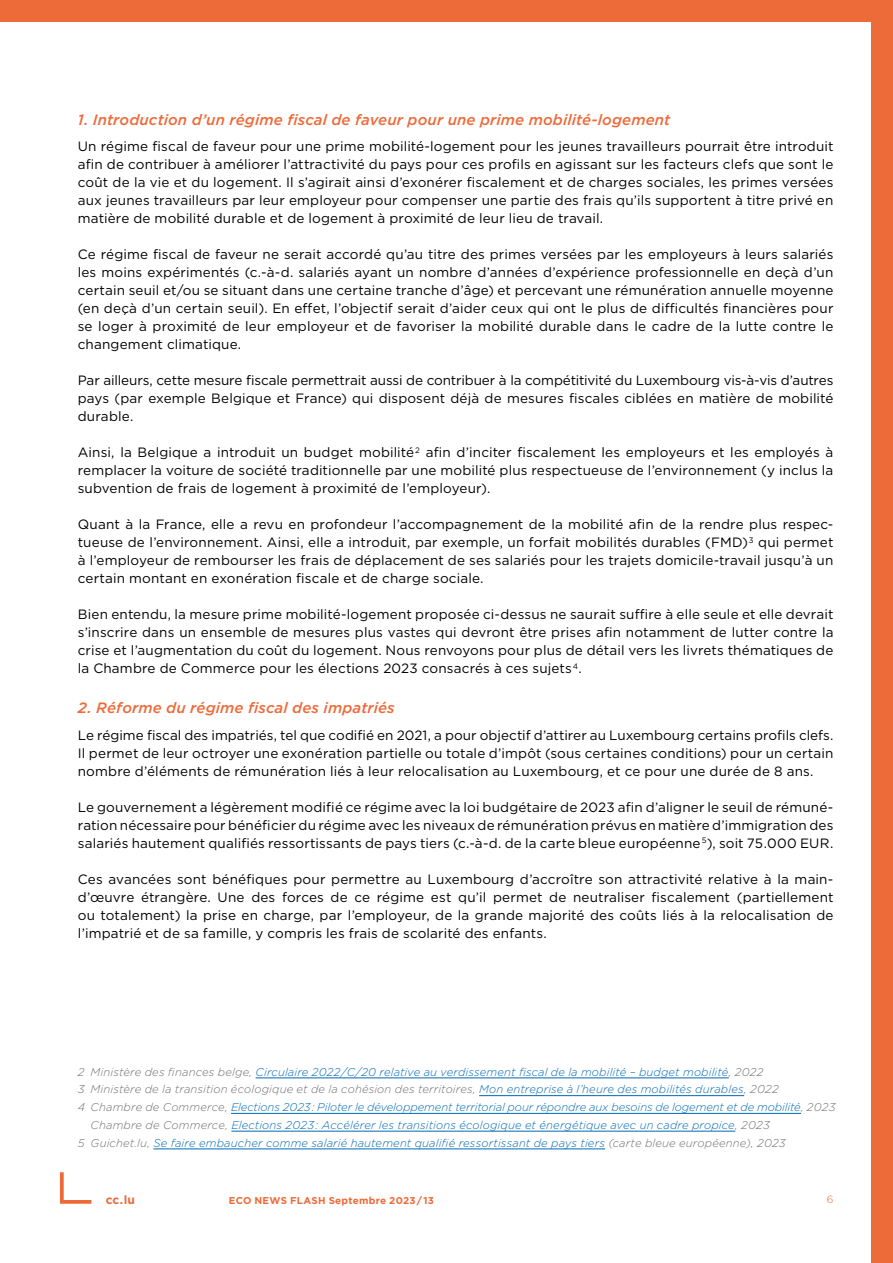
<style>
.page{position:relative;width:893px;height:1263px;background:#fff}
.page>*{position:absolute;margin:0;border:0;box-sizing:border-box;transform-origin:0 0}
.t1{font:italic 500 15px "Gotham";letter-spacing:.01em;color:#ed6a39}
.t2{font:13.5px/18px "Gotham";letter-spacing:.01em;color:#000;text-align:justify}
.t3{font:700 12px "Gotham";color:#ed6a39}
.t4{font:italic 300 11.25px "Gotham";letter-spacing:.01em;color:#0069b4}
.t5{font:italic 300 11.25px "Gotham";letter-spacing:.015em;color:#706f6f}
.t6{font:300 10.5px "Gotham";color:#ed6a39}
.t7{font:700 9.9px "Gotham";letter-spacing:.025em;color:#ed6a39}
.s1{color:#706f6f}
.s2{color:#0069b4}
</style>
<div class="page">
<div style="left:0;top:0;width:893px;height:21px;background:#ed6a39"></div>
<div style="left:872px;top:0;width:21px;height:1263px;background:#ed6a39"></div>
<svg style="left:60px;top:1172px;width:32px;height:32px"></svg>
<hr style="left:256px;top:1077px;width:473px;height:1px;background:#0069b4">
<hr style="left:479px;top:1095px;width:265px;height:1px;background:#0069b4">
<hr style="left:231px;top:1113px;width:570px;height:1px;background:#0069b4">
<hr style="left:231px;top:1131px;width:504px;height:1px;background:#0069b4">
<hr style="left:153px;top:1148px;width:452px;height:1px;background:#0069b4">
<p class="t1" style="left:78px;top:111px;width:594px">1. Introduction d’un régime fiscal de faveur pour une prime mobilité-logement</p>
<p class="t2" style="left:78px;top:137px;width:757px">Un régime fiscal de faveur pour une prime mobilité-logement pour les jeunes travailleurs pourrait être introduit afin de contribuer à améliorer l’attractivité du pays pour ces profils en agissant sur les facteurs clefs que sont le coût de la vie et du logement. Il s’agirait ainsi d’exonérer fiscalement et de charges sociales, les primes versées aux jeunes travailleurs par leur employeur pour compenser une partie des frais qu’ils supportent à titre privé en matière de mobilité durable et de logement à proximité de leur lieu de travail.</p>
<p class="t2" style="left:78px;top:245px;width:757px">Ce régime fiscal de faveur ne serait accordé qu’au titre des primes versées par les employeurs à leurs salariés les moins expérimentés (c.-à-d. salariés ayant un nombre d’années d’expérience professionnelle en deçà d’un certain seuil et/ou se situant dans une certaine tranche d’âge) et percevant une rémunération annuelle moyenne (en deçà d’un certain seuil). En effet, l’objectif serait d’aider ceux qui ont le plus de difficultés financières pour se loger à proximité de leur employeur et de favoriser la mobilité durable dans le cadre de la lutte contre le changement climatique.</p>
<p class="t2" style="left:78px;top:371px;width:757px">Par ailleurs, cette mesure fiscale permettrait aussi de contribuer à la compétitivité du Luxembourg vis-à-vis d’autres pays (par exemple Belgique et France) qui disposent déjà de mesures fiscales ciblées en matière de mobilité durable.</p>
<p class="t2" style="left:78px;top:443px;width:757px">Ainsi, la Belgique a introduit un budget mobilité <sup>2</sup> afin d’inciter fiscalement les employeurs et les employés à remplacer la voiture de société traditionnelle par une mobilité plus respectueuse de l’environnement (y inclus la subvention de frais de logement à proximité de l’employeur).</p>
<p class="t2" style="left:78px;top:515px;width:757px">Quant à la France, elle a revu en profondeur l’accompagnement de la mobilité afin de la rendre plus respec&shy;tueuse de l’environnement. Ainsi, elle a introduit, par exemple, un forfait mobilités durables (FMD) <sup>3</sup> qui permet à l’employeur de rembourser les frais de déplacement de ses salariés pour les trajets domicile-travail jusqu’à un certain montant en exonération fiscale et de charge sociale.</p>
<p class="t2" style="left:78px;top:605px;width:757px">Bien entendu, la mesure prime mobilité-logement proposée ci-dessus ne saurait suffire à elle seule et elle devrait s’inscrire dans un ensemble de mesures plus vastes qui devront être prises afin notamment de lutter contre la crise et l’augmentation du coût du logement. Nous renvoyons pour plus de détail vers les livrets thématiques de la Chambre de Commerce pour les élections 2023 consacrés à ces sujets <sup>4</sup>.</p>
<p class="t1" style="left:78px;top:699px;width:318px">2. Réforme du régime fiscal des impatriés</p>
<p class="t2" style="left:78px;top:726px;width:757px">Le régime fiscal des impatriés, tel que codifié en 2021, a pour objectif d’attirer au Luxembourg certains profils clefs.<br>Il permet de leur octroyer une exonération partielle ou totale d’impôt (sous certaines conditions) pour un certain nombre d’éléments de rémunération liés à leur relocalisation au Luxembourg, et ce pour une durée de 8 ans.</p>
<p class="t2" style="left:78px;top:798px;width:757px;text-align:left">Le gouvernement a légèrement modifié ce régime avec la loi budgétaire de 2023 afin d’aligner le seuil de rémuné&shy;ration nécessaire pour bénéficier du régime avec les niveaux de rémunération prévus en matière d’immigration des salariés hautement qualifiés ressortissants de pays tiers (c.-à-d. de la carte bleue européenne <sup>5</sup>), soit 75.000 EUR.</p>
<p class="t2" style="left:78px;top:870px;width:757px">Ces avancées sont bénéfiques pour permettre au Luxembourg d’accroître son attractivité relative à la main&shy;d’œuvre étrangère. Une des forces de ce régime est qu’il permet de neutraliser fiscalement (partiellement ou totalement) la prise en charge, par l’employeur, de la grande majorité des coûts liés à la relocalisation de l’impatrié et de sa famille, y compris les frais de scolarité des enfants.</p>
<p class="t4" style="left:78px;top:1065px;width:687px"><span class="s1">2 Ministère des finances belge,</span> Circulaire 2022/C/20 relative au verdissement fiscal de la mobilité – budget mobilité<span class="s1">, 2022</span></p>
<p class="t5" style="left:78px;top:1083px;width:703px">3 Ministère de la transition écologique et de la cohésion des territoires, <span class="s2">Mon entreprise à l’heure des mobilités durables</span>, 2022</p>
<p class="t4" style="left:78px;top:1101px;width:759px"><span class="s1">4 Chambre de Commerce,</span> Elections 2023 : Piloter le développement territorial pour répondre aux besoins de logement et de mobilité<span class="s1">, 2023</span></p>
<p class="t4" style="left:91px;top:1119px;width:681px"><span class="s1">Chambre de Commerce,</span> Elections 2023 : Accélérer les transitions écologique et énergétique avec un cadre propice<span class="s1">, 2023</span></p>
<p class="t4" style="left:78px;top:1136px;width:709px"><span class="s1">5 Guichet.lu,</span> Se faire embaucher comme salarié hautement qualifié ressortissant de pays tiers <span class="s1">(carte bleue européenne), 2023</span></p>
<p class="t3" style="left:106px;top:1192px;width:31px">cc.lu</p>
<p class="t7" style="left:229px;top:1194px;width:207px">ECO NEWS FLASH Septembre 2023/13</p>
<p class="t6" style="left:827px;top:1193px;width:8px">6</p>
</div>
